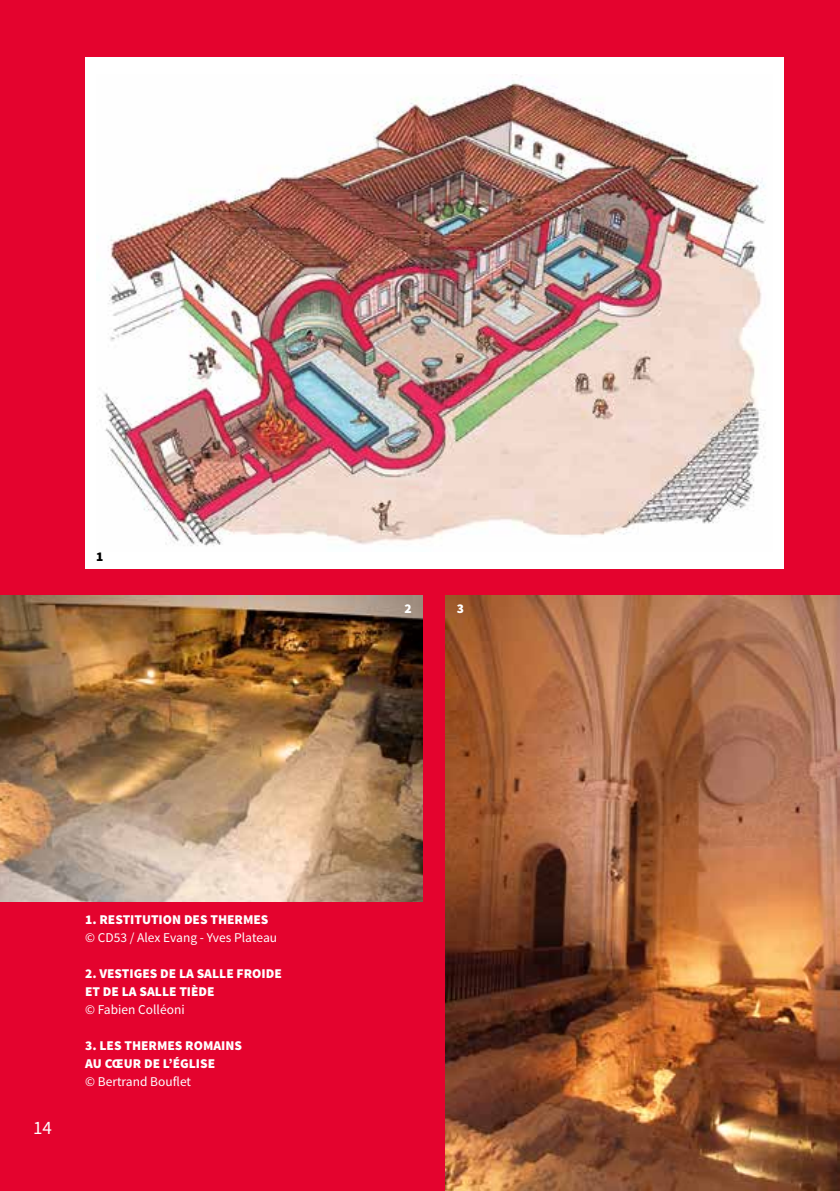
<style>
.page{position:relative;width:840px;height:1191px;background:#fff}
.page>*{position:absolute;margin:0;border:0;box-sizing:border-box;transform-origin:0 0}
.t1{font:19px "Source Sans Pro";color:#fff}
.t2{font:900 13.4px/18px "Source Sans Pro";color:#fff}
.t3{font:13.4px "Source Sans Pro";color:#fff}
.t4{font:900 13.4px "Source Sans Pro";color:#000}
</style>
<div class="page">
<div style="left:0;top:0;width:839px;height:1191px;background:#e4032e"></div>
<div style="left:85px;top:57px;width:698px;height:511px;background:#fff"></div>
<img style="left:102px;top:74px;width:664px;height:472px">
<img style="left:0;top:595px;width:422px;height:306px">
<img style="left:445px;top:595px;width:394px;height:596px">
<p class="t4" style="left:96px;top:547px;width:9px">1</p>
<h1 class="t1" style="left:33px;top:1116px;width:21px">14</h1>
<p class="t2" style="left:85px;top:911px;width:185px">1. RESTITUTION DES THERMES</p>
<p class="t3" style="left:85px;top:929px;width:193px">© CD53 / Alex Evang - Yves Plateau</p>
<p class="t2" style="left:85px;top:965px;width:198px">2. VESTIGES DE LA SALLE FROIDE<br>ET DE LA SALLE TIÈDE</p>
<p class="t3" style="left:85px;top:1001px;width:101px">© Fabien Colléoni</p>
<p class="t2" style="left:85px;top:1037px;width:158px">3. LES THERMES ROMAINS<br>AU CŒUR DE L’ÉGLISE</p>
<p class="t3" style="left:85px;top:1073px;width:107px">© Bertrand Bouflet</p>
<p class="t2" style="left:404px;top:600px;width:9px">2</p>
<p class="t2" style="left:456px;top:600px;width:9px">3</p>
</div>
